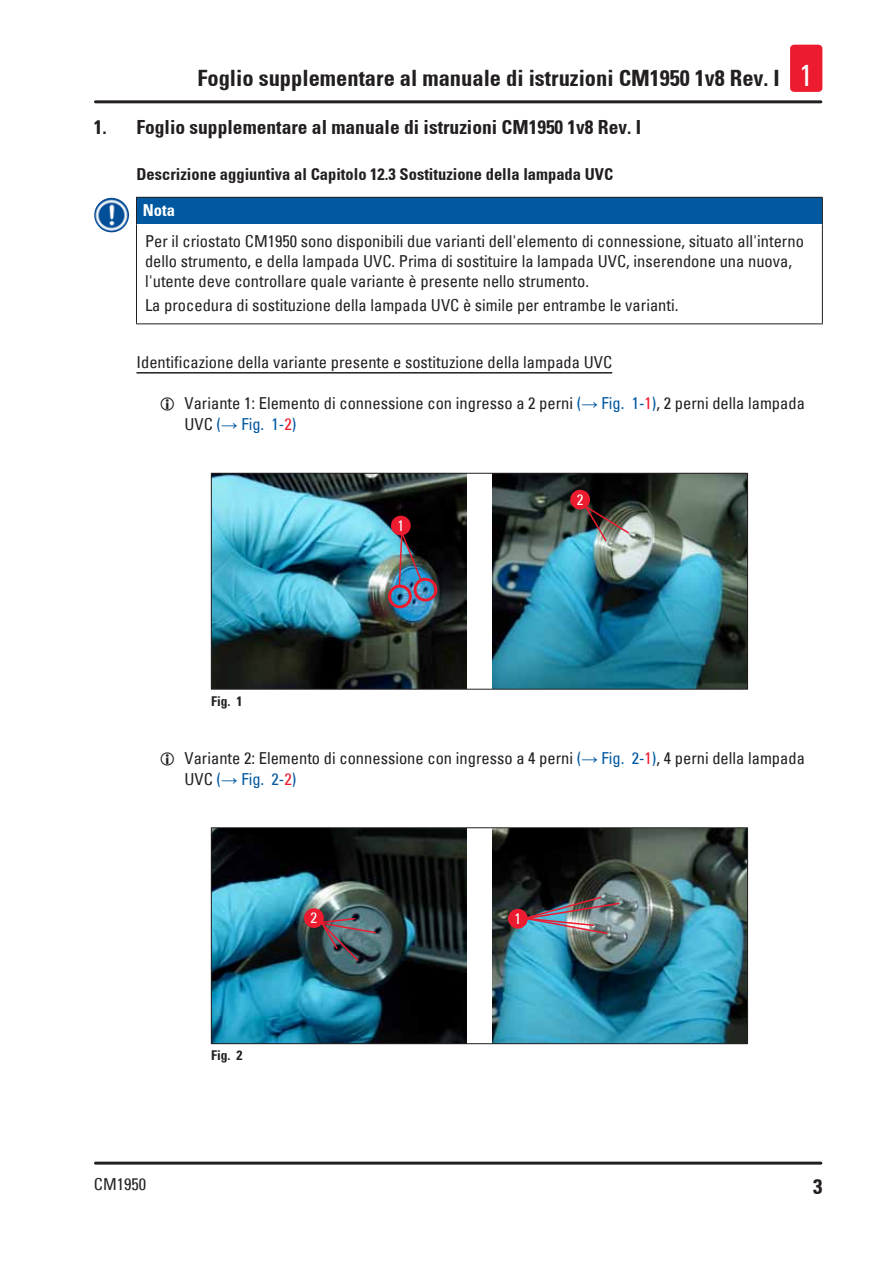
<style>
.page{position:relative;width:893px;height:1263px;background:#fff}
.page>*{position:absolute;margin:0;border:0;box-sizing:border-box;transform-origin:0 0}
.Header_right-aligned{font:700 condensed 22.5px "Univers";color:#231f20}
.Page_number_right_pa{font:700 condensed 21px "Univers";color:#231f20}
.t1{font:700 condensed 19.5px "Univers";color:#231f20}
.Source_of_danger{font:condensed 16.5px/19.8px "Univers";color:#231f20}
.I_Topic{font:condensed 16.5px "Univers";color:#231f20}
.Subheading{font:700 condensed 16.5px "Univers";color:#231f20}
.Footer_left-aligned{font:condensed 16.5px "Univers";color:#231f20}
.Signalword__no_use_a{font:700 condensed 16.5px "Univers";color:#fff}
.t2{font:condensed 15px "Univers";color:#fff}
.t3{font:700 condensed 13.5px "Univers";color:#231f20}
.s1{font-weight:400;font-size:30px;color:#fff}
.s2{color:#0058a0}
.s3{font-family:"Arial";font-stretch:normal;color:#0058a0}
.s4{color:#ed1b2f}
</style>
<div class="page">
<hr style="left:95px;top:100px;width:726px;height:3px;background:#231f20">
<hr style="left:95px;top:1161px;width:726px;height:3px;background:#231f20">
<div style="left:790px;top:45px;width:32px;height:47px;background:#ed1b2f;border-radius:4px"></div>
<hr style="left:136px;top:372px;width:476px;height:2px;background:#231f20">
<div style="left:136px;top:197px;width:686px;height:27px;background:#0058a0"></div>
<hr style="left:136px;top:224px;width:1px;height:99px;background:#231f20">
<hr style="left:822px;top:224px;width:1px;height:99px;background:#231f20">
<hr style="left:136px;top:323px;width:687px;height:1px;background:#231f20">
<hr style="left:136px;top:197px;width:687px;height:1px;background:#231f20">
<svg style="left:136px;top:198px;width:1px;height:26px"></svg>
<svg style="left:822px;top:198px;width:1px;height:26px"></svg>
<img style="left:94px;top:198px;width:26px;height:34px">
<img style="left:492px;top:475px;width:254px;height:212px">
<img style="left:213px;top:475px;width:254px;height:212px">
<div style="left:388px;top:584px;width:24px;height:24px;border:3px solid #ed1b2f;border-radius:50%"></div>
<div style="left:414px;top:578px;width:23px;height:24px;border:3px solid #ed1b2f;border-radius:50%"></div>
<div style="left:391px;top:516px;width:20px;height:19px;background:#ed1b2f;border-radius:50%"></div>
<svg style="left:398px;top:532px;width:25px;height:55px"></svg>
<img style="left:583px;top:504px;width:47px;height:39px">
<div style="left:570px;top:490px;width:20px;height:19px;background:#ed1b2f;border-radius:50%"></div>
<div style="left:211px;top:473px;width:537px;height:216px;border:1px solid #231f20"></div>
<img style="left:213px;top:829px;width:254px;height:213px">
<img style="left:492px;top:829px;width:254px;height:213px">
<div style="left:508px;top:909px;width:20px;height:19px;background:#ed1b2f;border-radius:50%"></div>
<img style="left:523px;top:896px;width:98px;height:39px">
<svg style="left:319px;top:917px;width:58px;height:45px;background:#575f66"></svg>
<div style="left:304px;top:908px;width:20px;height:20px;background:#ed1b2f;border-radius:50%"></div>
<div style="left:211px;top:827px;width:537px;height:217px;border:1px solid #231f20"></div>
<p class="Header_right-aligned" style="left:197px;top:65px;width:617px">Foglio supplementare al manuale di istruzioni CM1950 1v8 Rev. I <span class="s1">1</span></p>
<p class="t1" style="left:94px;top:116px;width:549px">1. Foglio supplementare al manuale di istruzioni CM1950 1v8 Rev. I</p>
<p class="Subheading" style="left:136px;top:164px;width:478px">Descrizione aggiuntiva al Capitolo 12.3 Sostituzione della lampada UVC</p>
<p class="Signalword__no_use_a" style="left:143px;top:200px;width:34px">Nota</p>
<p class="Source_of_danger" style="left:145px;top:231px;width:660px">Per il criostato CM1950 sono disponibili due varianti dell'elemento di connessione, situato all'interno dello strumento, e della lampada UVC. Prima di sostituire la lampada UVC, inserendone una nuova, l'utente deve controllare quale variante è presente nello strumento.</p>
<p class="Source_of_danger" style="left:145px;top:295px;width:535px">La procedura di sostituzione della lampada UVC è simile per entrambe le varianti.</p>
<p class="I_Topic" style="left:136px;top:351px;width:477px">Identificazione della variante presente e sostituzione della lampada UVC</p>
<p class="Source_of_danger" style="left:185px;top:393px;width:622px;line-height:20.9px">Variante 1: Elemento di connessione con ingresso a 2 perni <span class="s2">(</span><span class="s3">→</span> <span class="s2">Fig. 1‑</span><span class="s4">1</span><span class="s2">)</span>, 2 perni della lampada<br>UVC <span class="s2">(</span><span class="s3">→</span> <span class="s2">Fig. 1‑</span><span class="s4">2</span><span class="s2">)</span></p>
<p class="t3" style="left:211px;top:693px;width:33px">Fig. 1</p>
<p class="t2" style="left:397px;top:516px;width:8px">1</p>
<p class="t2" style="left:577px;top:490px;width:8px">2</p>
<p class="Source_of_danger" style="left:185px;top:747px;width:622px;line-height:20.9px">Variante 2: Elemento di connessione con ingresso a 4 perni <span class="s2">(</span><span class="s3">→</span> <span class="s2">Fig. 2‑</span><span class="s4">1</span><span class="s2">)</span>, 4 perni della lampada<br>UVC <span class="s2">(</span><span class="s3">→</span> <span class="s2">Fig. 2‑</span><span class="s4">2</span><span class="s2">)</span></p>
<p class="t3" style="left:211px;top:1047px;width:33px">Fig. 2</p>
<p class="t2" style="left:310px;top:909px;width:8px">2</p>
<p class="t2" style="left:514px;top:909px;width:8px">1</p>
<p class="Footer_left-aligned" style="left:94px;top:1173px;width:54px">CM1950</p>
<p class="Page_number_right_pa" style="left:813px;top:1173px;width:11px">3</p>
</div>
